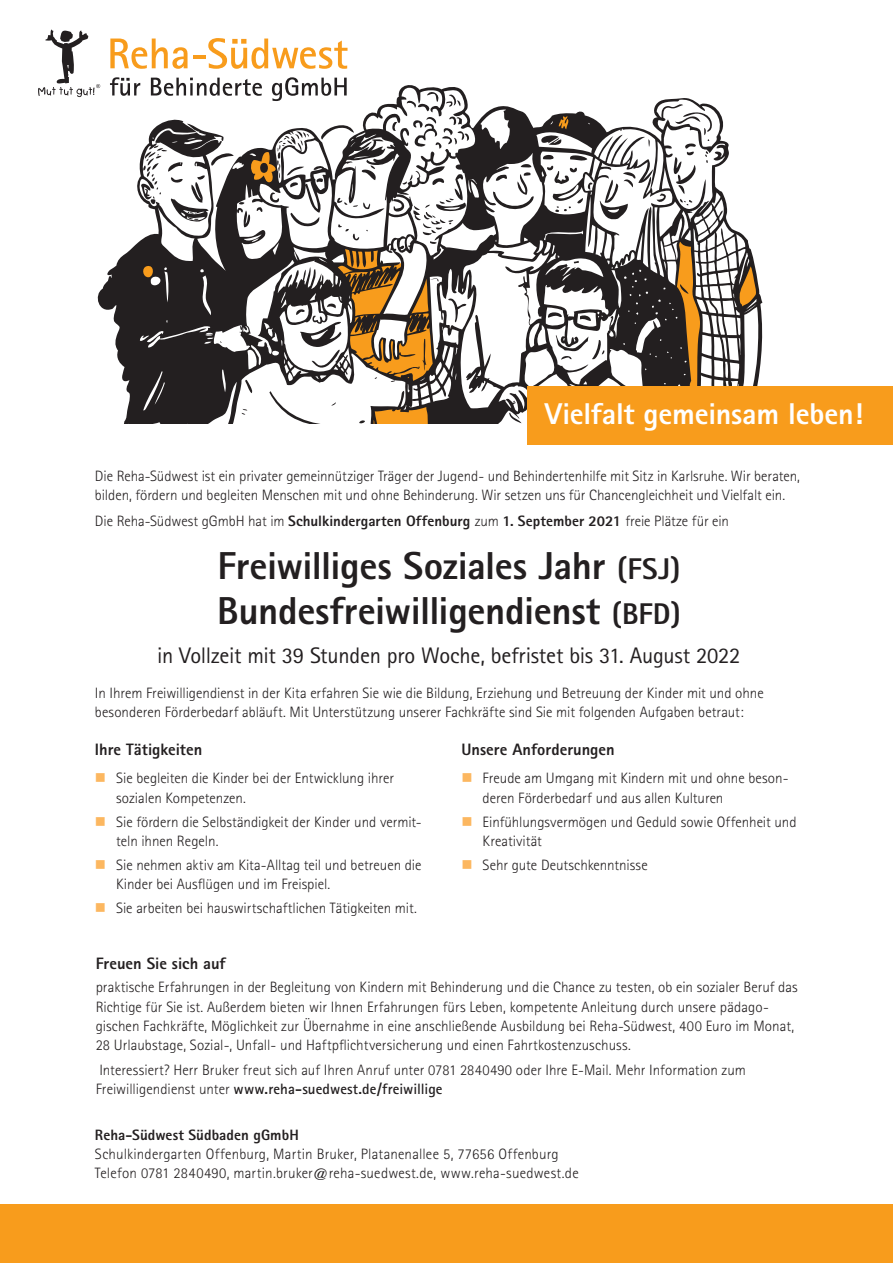
<style>
.page{position:relative;width:893px;height:1263px;background:#fff}
.page>*{position:absolute;margin:0;border:0;box-sizing:border-box;transform-origin:0 0}
.t1{font:800 39px/45px "Rotis Sans Serif";letter-spacing:-.01em;color:#231f20}
.t2{font:800 30.15px "Rotis Sans Serif";letter-spacing:-.01em;color:#fff}
.t3{font:22.5px "Rotis Sans Serif";letter-spacing:-.01em;color:#231f20}
.t4{font:800 16.5px "Rotis Sans Serif";color:#231f20}
.t5{font:300 15px/19px "Rotis Sans Serif";color:#231f20}
.t6{font:800 15px "Rotis Sans Serif";letter-spacing:.005em;color:#231f20}
.s1{font-weight:800}
.s2{font-size:30px}
.s3{font-weight:700}
</style>
<div class="page">
<div style="left:0;top:1204px;width:893px;height:59px;background:#f89c1c"></div>
<svg style="left:110px;top:39px;width:78px;height:30px"></svg>
<hr style="left:193px;top:55px;width:13px;height:4px;background:#f89c1c">
<svg style="left:208px;top:38px;width:140px;height:31px"></svg>
<svg style="left:38px;top:30px;width:62px;height:67px"></svg>
<svg style="left:98px;top:85px;width:664px;height:339px"></svg>
<svg style="left:657px;top:111px;width:55px;height:96px"></svg>
<svg style="left:110px;top:77px;width:362px;height:347px"></svg>
<svg style="left:600px;top:170px;width:36px;height:52px"></svg>
<div style="left:527px;top:386px;width:366px;height:59px;background:#f89c1c"></div>
<h2 class="t2" style="left:545px;top:394px;width:320px">Vielfalt gemeinsam leben!</h2>
<p class="t5" style="left:95px;top:467px;width:706px">Die Reha-Südwest ist ein privater gemeinnütziger Träger der Jugend- und Behindertenhilfe mit Sitz in Karlsruhe. Wir beraten, bilden, fördern und begleiten Menschen mit und ohne Behinderung. Wir setzen uns für Chancengleichheit und Vielfalt ein.</p>
<p class="t5" style="left:95px;top:511px;width:636px">Die Reha-Südwest gGmbH hat im <span class="s1">Schulkindergarten Offenburg</span> zum <span class="s1">1. September 2021</span> freie Plätze für ein</p>
<h1 class="t1" style="left:217px;top:543px;width:465px">Freiwilliges Soziales Jahr <span class="s2">(FSJ)<br></span>Bundesfreiwilligendienst <span class="s2">(BFD)</span></h1>
<h3 class="t3" style="left:157px;top:642px;width:585px">in Vollzeit mit 39 Stunden pro Woche, befristet bis 31. August 2022</h3>
<p class="t5" style="left:95px;top:684px;width:670px">In Ihrem Freiwilligendienst in der Kita erfahren Sie wie die Bildung, Erziehung und Betreuung der Kinder mit und ohne besonderen Förderbedarf abläuft. Mit Unterstützung unserer Fachkräfte sind Sie mit folgenden Aufgaben betraut:</p>
<p class="t4" style="left:95px;top:739px;width:109px">Ihre Tätigkeiten</p>
<p class="t5" style="left:116px;top:769px;width:279px">Sie begleiten die Kinder bei der Entwicklung ihrer sozialen Kompetenzen.</p>
<p class="t5" style="left:116px;top:812px;width:307px">Sie fördern die Selbständigkeit der Kinder und vermit&shy;teln ihnen Regeln.</p>
<p class="t5" style="left:116px;top:855px;width:307px">Sie nehmen aktiv am Kita-Alltag teil und betreuen die<br>Kinder bei Ausflügen und im Freispiel.</p>
<p class="t5" style="left:116px;top:898px;width:302px">Sie arbeiten bei hauswirtschaftlichen Tätigkeiten mit.</p>
<p class="t4" style="left:461px;top:739px;width:155px">Unsere Anforderungen</p>
<p class="t5" style="left:483px;top:769px;width:307px">Freude am Umgang mit Kindern mit und ohne beson&shy;deren Förderbedarf und aus allen Kulturen</p>
<p class="t5" style="left:483px;top:812px;width:315px">Einfühlungsvermögen und Geduld sowie Offenheit und<br>Kreativität</p>
<p class="t5" style="left:483px;top:855px;width:167px">Sehr gute Deutschkenntnisse</p>
<p class="t4" style="left:96px;top:953px;width:132px">Freuen Sie sich auf</p>
<p class="t5" style="left:96px;top:978px;width:703px">praktische Erfahrungen in der Begleitung von Kindern mit Behinderung und die Chance zu testen, ob ein sozialer Beruf das Richtige für Sie ist. Außerdem bieten wir Ihnen Erfahrungen fürs Leben, kompetente Anleitung durch unsere pädago&shy;gischen Fachkräfte, Möglichkeit zur Übernahme in eine anschließende Ausbildung bei Reha-Südwest, 400 Euro im Monat, 28 Urlaubstage, Sozial-, Unfall- und Haftpflichtversicherung und einen Fahrtkostenzuschuss.</p>
<p class="t5" style="left:96px;top:1060px;width:652px">Interessiert? Herr Bruker freut sich auf Ihren Anruf unter 0781 2840490 oder Ihre E-Mail. Mehr Information zum<br>Freiwilligendienst unter <span class="s3">www.reha-suedwest.de/freiwillige</span></p>
<p class="t6" style="left:95px;top:1125px;width:205px">Reha-Südwest Südbaden gGmbH</p>
<p class="t5" style="left:95px;top:1144px;width:485px">Schulkindergarten Offenburg, Martin Bruker, Platanenallee 5, 77656 Offenburg<br>Telefon 0781 2840490, martin.bruker@reha-suedwest.de, www.reha-suedwest.de</p>
</div>
